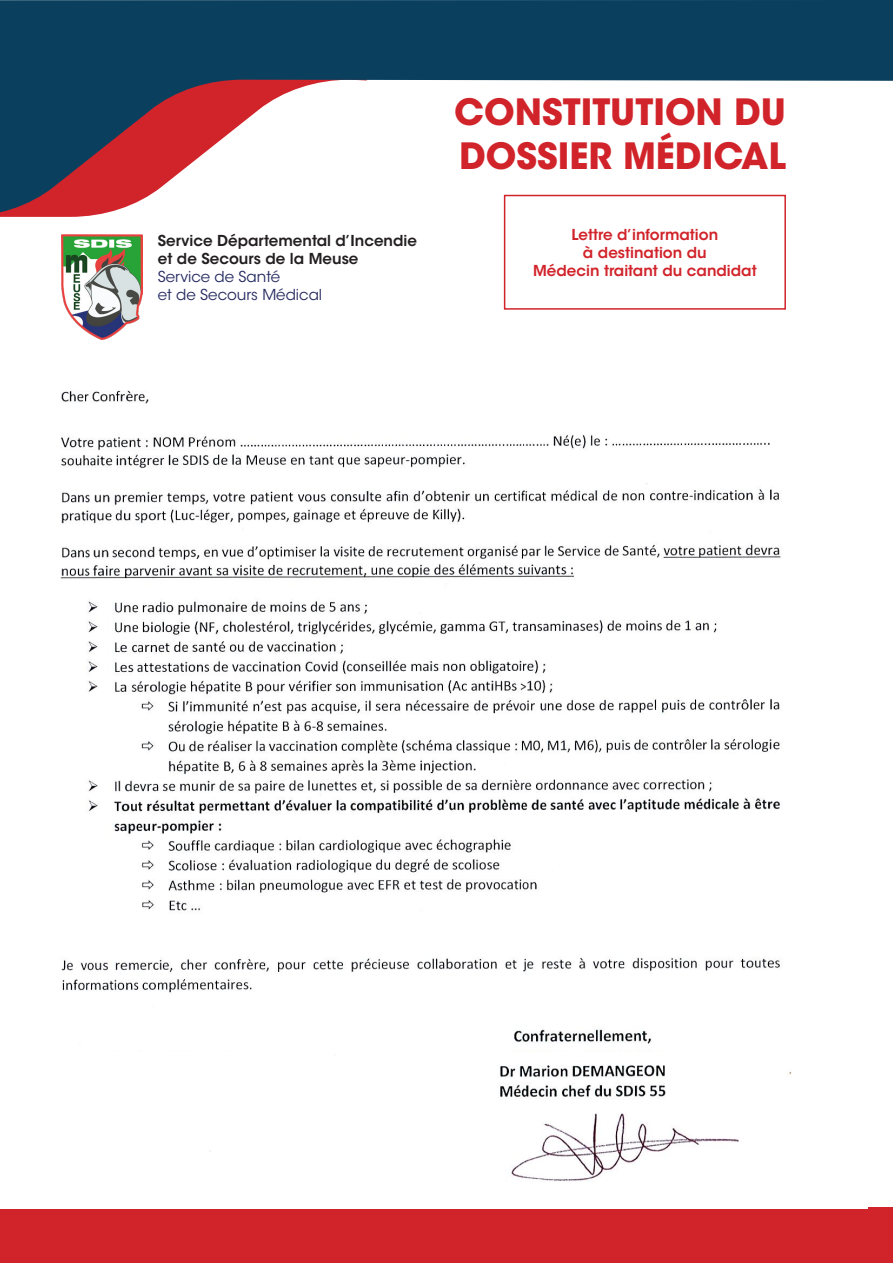
<style>
.page{position:relative;width:893px;height:1263px;background:#fff}
.page>*{position:absolute;margin:0;border:0;box-sizing:border-box;transform-origin:0 0}
.t1{font:700 36px "ITC Avant Garde Std";color:#d1232a}
.t2{font:600 15px "ITC Avant Garde Std";color:#d1232a}
.t3{font:600 15px "ITC Avant Garde Std";color:#231f20}
.t4{font:15px "ITC Avant Garde Std";color:#242960}
</style>
<div class="page">
<svg style="left:0;top:0;width:893px;height:217px"></svg>
<div style="left:0;top:1208px;width:893px;height:55px;background:#d1232a"></div>
<img style="left:0;top:390px;width:868px;height:819px">
<img style="left:62px;top:234px;width:81px;height:106px">
<div style="left:504px;top:195px;width:282px;height:115px;border:2px solid #d1232a"></div>
<p class="t3" style="left:158px;top:231px;width:261px">Service Départemental d’Incendie</p>
<p class="t3" style="left:158px;top:249px;width:202px">et de Secours de la Meuse</p>
<p class="t4" style="left:158px;top:267px;width:124px">Service de Santé</p>
<p class="t4" style="left:158px;top:285px;width:166px">et de Secours Médical</p>
<p class="t1" style="left:454px;top:89px;width:333px">CONSTITUTION DU</p>
<p class="t1" style="left:459px;top:132px;width:328px">DOSSIER MÉDICAL</p>
<p class="t2" style="left:571px;top:225px;width:148px">Lettre d’information</p>
<p class="t2" style="left:583px;top:243px;width:125px">à destination du</p>
<p class="t2" style="left:533px;top:261px;width:225px">Médecin traitant du candidat</p>
</div>
